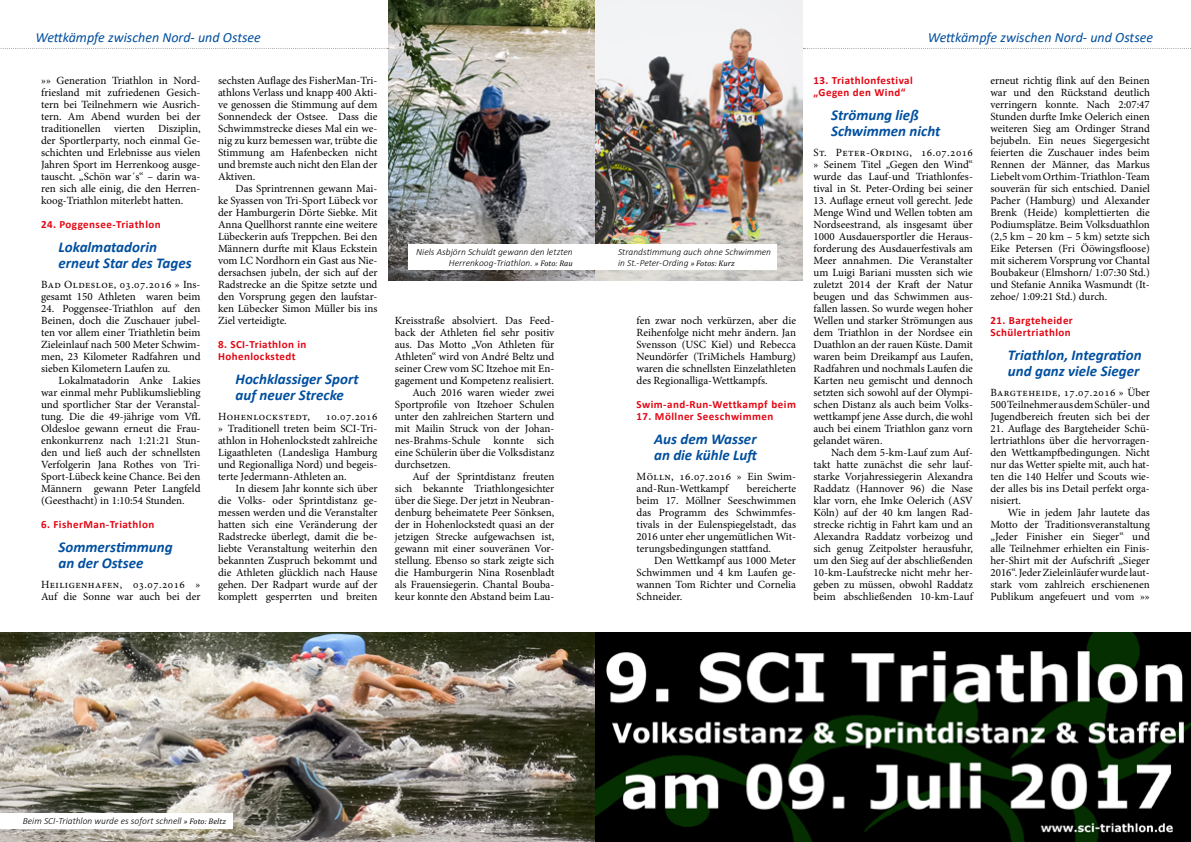
<style>
.page{position:relative;width:1191px;height:842px;background:#fff}
.page>*{position:absolute;margin:0;border:0;box-sizing:border-box;transform-origin:0 0}
.Artikel-Üschrift{font:italic 700 15px/16px "Calibri";color:#004f9f}
.t1{font:italic 14px "Calibri";color:#004f9f}
.fließ_mit_einzug{font:11px/12px "Minion Pro";color:#000;text-align:justify}
.fließ_ohne_einzug{font:11px/12px "Minion Pro";color:#000;text-align:justify}
.Artikel_-Kopfzeile_R{font:700 11px/12px "Calibri";letter-spacing:.04em;color:#e30613}
.fließ_ohne_einzug-2{font:11px/12px "Minion Pro";letter-spacing:.04em;color:#000}
.fließ_ohne_einzug-3{font:11px/12px "Minion Pro";letter-spacing:.035em;color:#000}
.fließ_ohne_einzug-4{font:700 11px "Calibri";letter-spacing:.04em;color:#e30613}
.Bildunterschrift{font:italic 300 9.5px/11px "Calibri";color:#000;text-align:right}
.s1{font-family:"Cambria";font-weight:400;font-size:8px}
</style>
<div class="page">
<img style="left:388px;top:0;width:415px;height:281px">
<div style="left:408px;top:244px;width:187px;height:25px;background:#fff"></div>
<img style="left:0;top:633px;width:1191px;height:209px">
<div style="left:0;top:813px;width:232px;height:15px;background:#fff"></div>
<div style="left:595px;top:244px;width:182px;height:25px;background:#fff"></div>
<svg style="left:0;top:48px;width:388px;height:1px"></svg>
<svg style="left:803px;top:48px;width:388px;height:1px"></svg>
<p class="t1" style="left:35px;top:28px;width:227px">Wettkämpfe zwischen Nord- und Ostsee</p>
<p class="t1" style="left:927px;top:28px;width:227px">Wettkämpfe zwischen Nord- und Ostsee</p>
<p class="fließ_ohne_einzug" style="left:41px;top:75px;width:161px">»» Generation Triathlon in Nord&shy;friesland mit zufriedenen Gesich&shy;tern bei Teilnehmern wie Ausrich&shy;tern. Am Abend wurden bei der traditionellen vierten Disziplin, der Sportlerparty, noch einmal Ge&shy;schichten und Erlebnisse aus vielen Jahren Sport im Herrenkoog ausge&shy;tauscht. „Schön war´s“ – darin wa&shy;ren sich alle einig, die den Herren&shy;koog-Triathlon miterlebt hatten.</p>
<p class="Artikel_-Kopfzeile_R" style="left:41px;top:218px;width:121px">24. Poggensee-Triathlon</p>
<p class="Artikel-Üschrift" style="left:59px;top:239px;width:135px">Lokalmatadorin erneut Star des Tages</p>
<p class="fließ_ohne_einzug-3" style="left:41px;top:279px;width:161px">Bad Oldesloe, 03.07.2016 » Ins&shy;gesamt 150 Athleten waren beim</p>
<p class="fließ_ohne_einzug" style="left:41px;top:303px;width:161px">24. Poggensee-Triathlon auf den Beinen, doch die Zuschauer jubel&shy;ten vor allem einer Triathletin beim Zieleinlauf nach 500 Meter Schwim&shy;men, 23 Kilometer Radfahren und sieben Kilometern Laufen zu.</p>
<p class="fließ_mit_einzug" style="left:41px;top:375px;width:161px;text-indent:17px">Lokalmatadorin Anke Lakies war einmal mehr Publikumsliebling und sportlicher Star der Veranstal&shy;tung. Die die 49-jährige vom VfL Oldesloe gewann erneut die Frau&shy;enkonkurrenz nach 1:21:21 Stun&shy;den und ließ auch der schnellsten Verfolgerin Jana Rothes von Tri-Sport-Lübeck keine Chance. Bei den Männern gewann Peter Langfeld (Geesthacht) in 1:10:54 Stunden.</p>
<p class="Artikel_-Kopfzeile_R" style="left:41px;top:518px;width:115px">6. FisherMan-Triathlon</p>
<p class="Artikel-Üschrift" style="left:59px;top:539px;width:116px">Sommerstimmung an der Ostsee</p>
<p class="fließ_ohne_einzug-2" style="left:41px;top:579px;width:161px">Heiligenhafen, 03.07.2016 »<br>Auf die Sonne war auch bei der</p>
<p class="fließ_ohne_einzug" style="left:218px;top:75px;width:161px">sechsten Auflage des FisherMan-Tri&shy;athlons Verlass und knapp 400 Akti&shy;ve genossen die Stimmung auf dem Sonnendeck der Ostsee. Dass die Schwimmstrecke dieses Mal ein we&shy;nig zu kurz bemessen war, trübte die Stimmung am Hafenbecken nicht und bremste auch nicht den Elan der Aktiven.</p>
<p class="fließ_mit_einzug" style="left:218px;top:183px;width:161px;text-indent:17px">Das Sprintrennen gewann Mai&shy;ke Syassen von Tri-Sport Lübeck vor der Hamburgerin Dörte Siebke. Mit Anna Quellhorst rannte eine weitere Lübeckerin aufs Treppchen. Bei den Männern durfte mit Klaus Eckstein vom LC Nordhorn ein Gast aus Nie&shy;dersachsen jubeln, der sich auf der Radstrecke an die Spitze setzte und den Vorsprung gegen den laufstar&shy;ken Lübecker Simon Müller bis ins Ziel verteidigte.</p>
<p class="Artikel_-Kopfzeile_R" style="left:218px;top:338px;width:90px">8. SCI-Triathlon in<br>Hohenlockstedt</p>
<p class="Artikel-Üschrift" style="left:235px;top:371px;width:125px">Hochklassiger Sport auf neuer Strecke</p>
<p class="fließ_ohne_einzug-2" style="left:218px;top:411px;width:93px">Hohenlockstedt,</p>
<p class="fließ_ohne_einzug" style="left:218px;top:411px;width:161px;text-indent:108px">10.07.2016 » Traditionell treten beim SCI-Tri&shy;athlon in Hohenlockstedt zahlreiche Ligaathleten (Landesliga Hamburg und Regionalliga Nord) und begeis&shy;terte Jedermann-Athleten an.</p>
<p class="fließ_mit_einzug" style="left:218px;top:483px;width:161px;text-indent:17px">In diesem Jahr konnte sich über die Volks- oder Sprintdistanz ge&shy;messen werden und die Veranstalter hatten sich eine Veränderung der Radstrecke überlegt, damit die be&shy;liebte Veranstaltung weiterhin den bekannten Zuspruch bekommt und die Athleten glücklich nach Hause gehen. Der Radpart wurde auf der komplett gesperrten und breiten</p>
<p class="Bildunterschrift" style="left:416px;top:246px;width:158px">Niels Asbjörn Schuldt gewann den letzten<br>Herrenkoog-Triathlon. <span class="s1">» Foto: Rau</span></p>
<p class="fließ_mit_einzug" style="left:395px;top:315px;width:161px">Kreisstraße absolviert. Das Feed&shy;back der Athleten fiel sehr positiv aus. Das Motto „Von Athleten für Athleten“ wird von André Beltz und seiner Crew vom SC Itzehoe mit En&shy;gagement und Kompetenz realisiert.</p>
<p class="fließ_mit_einzug" style="left:395px;top:387px;width:161px;text-indent:17px">Auch 2016 waren wieder zwei Sportprofile von Itzehoer Schulen unter den zahlreichen Startern und mit Mailin Struck von der Johan&shy;nes-Brahms-Schule konnte sich eine Schülerin über die Volksdistanz durchsetzen.</p>
<p class="fließ_mit_einzug" style="left:395px;top:471px;width:161px;text-indent:17px">Auf der Sprintdistanz freuten sich bekannte Triathlongesichter über die Siege. Der jetzt in Neubran&shy;denburg beheimatete Peer Sönksen, der in Hohenlockstedt quasi an der jetzigen Strecke aufgewachsen ist, gewann mit einer souveränen Vor&shy;stellung. Ebenso so stark zeigte sich die Hamburgerin Nina Rosenbladt als Frauensiegerin. Chantal Bouba&shy;keur konnte den Abstand beim Lau-</p>
<p class="Bildunterschrift" style="left:618px;top:246px;width:154px;text-align:left">Strandstimmung auch ohne Schwimmen in St.-Peter-Ording <span class="s1">» Fotos: Kurz</span></p>
<p class="fließ_mit_einzug" style="left:636px;top:315px;width:161px">fen zwar noch verkürzen, aber die Reihenfolge nicht mehr ändern. Jan Svensson (USC Kiel) und Rebecca Neundörfer (TriMichels Hamburg) waren die schnellsten Einzelathleten des Regionalliga-Wettkampfs.</p>
<p class="fließ_ohne_einzug-4" style="left:636px;top:397px;width:161px">Swim-and-Run-Wettkampf beim</p>
<p class="fließ_ohne_einzug-4" style="left:636px;top:409px;width:138px">17. Möllner Seeschwimmen</p>
<p class="Artikel-Üschrift" style="left:654px;top:431px;width:106px">Aus dem Wasser an die kühle Luft</p>
<p class="fließ_ohne_einzug" style="left:636px;top:471px;width:161px">Mölln, 16.07.2016 » Ein Swim&shy;and-Run-Wettkampf</p>
<p class="fließ_ohne_einzug" style="left:636px;top:483px;width:161px;text-indent:110px">bereicherte beim 17. Möllner Seeschwimmen das Programm des Schwimmfes&shy;tivals in der Eulenspiegelstadt, das 2016 unter eher ungemütlichen Wit&shy;terungsbedingungen stattfand.</p>
<p class="fließ_mit_einzug" style="left:636px;top:555px;width:161px;text-indent:17px">Den Wettkampf aus 1000 Meter Schwimmen und 4 km Laufen ge&shy;wannen Tom Richter und Cornelia Schneider.</p>
<p class="Artikel_-Kopfzeile_R" style="left:813px;top:74px;width:101px">13. Triathlonfestival „Gegen den Wind“</p>
<p class="Artikel-Üschrift" style="left:831px;top:107px;width:111px">Strömung ließ<br>Schwimmen nicht</p>
<p class="fließ_ohne_einzug" style="left:813px;top:147px;width:161px">St. Peter-Ording, 16.07.2016 » Seinem Titel „Gegen den Wind“ wurde das Lauf-und Triathlonfes&shy;tival in St. Peter-Ording bei seiner</p>
<p class="fließ_ohne_einzug" style="left:813px;top:195px;width:161px">13. Auflage erneut voll gerecht. Jede Menge Wind und Wellen tobten am Nordseestrand, als insgesamt über 1000 Ausdauersportler die Heraus&shy;forderung des Ausdauerfestivals am Meer annahmen. Die Veranstalter um Luigi Bariani mussten sich wie zuletzt 2014 der Kraft der Natur beugen und das Schwimmen aus&shy;fallen lassen. So wurde wegen hoher Wellen und starker Strömungen aus dem Triathlon in der Nordsee ein Duathlon an der rauen Küste. Damit waren beim Dreikampf aus Laufen, Radfahren und nochmals Laufen die Karten neu gemischt und dennoch setzten sich sowohl auf der Olympi&shy;schen Distanz als auch beim Volks&shy;wettkampf jene Asse durch, die wohl auch bei einem Triathlon ganz vorn gelandet wären.</p>
<p class="fließ_mit_einzug" style="left:813px;top:447px;width:161px;text-indent:17px">Nach dem 5-km-Lauf zum Auf&shy;takt hatte zunächst die sehr lauf&shy;starke Vorjahressiegerin Alexandra Raddatz (Hannover 96) die Nase klar vorn, ehe Imke Oelerich (ASV Köln) auf der 40 km langen Rad&shy;strecke richtig in Fahrt kam und an Alexandra Raddatz vorbeizog und sich genug Zeitpolster herausfuhr, um den Sieg auf der abschließenden 10-km-Laufstrecke nicht mehr her&shy;geben zu müssen, obwohl Raddatz beim abschließenden 10-km-Lauf</p>
<p class="fließ_mit_einzug" style="left:990px;top:75px;width:161px">erneut richtig flink auf den Beinen war und den Rückstand deutlich verringern konnte. Nach 2:07:47<br>Stunden durfte Imke Oelerich einen weiteren Sieg am Ordinger Strand bejubeln. Ein neues Siegergesicht feierten die Zuschauer indes beim Rennen der Männer, das Markus Liebelt vom Orthim-Triathlon-Team souverän für sich entschied. Daniel Pacher (Hamburg) und Alexander Brenk (Heide) komplettierten die Podiumsplätze. Beim Volksduathlon (2,5 km – 20 km – 5 km) setzte sich Eike Petersen (Fri Ööwingsfloose) mit sicherem Vorsprung vor Chantal Boubakeur (Elmshorn/ 1:07:30 Std.) und Stefanie Annika Wasmundt (It&shy;zehoe/ 1:09:21 Std.) durch.</p>
<p class="Artikel_-Kopfzeile_R" style="left:990px;top:314px;width:84px">21. Bargteheider<br>Schülertriathlon</p>
<p class="Artikel-Üschrift" style="left:1008px;top:347px;width:135px">Triathlon, Integration und ganz viele Sieger</p>
<p class="fließ_ohne_einzug" style="left:990px;top:387px;width:161px">Bargteheide, 17.07.2016 » Über 500 Teilnehmer aus dem Schüler- und Jugendbereich freuten sich bei der</p>
<p class="fließ_ohne_einzug" style="left:990px;top:423px;width:161px">21. Auflage des Bargteheider Schü&shy;lertriathlons über die hervorragen&shy;den Wettkampfbedingungen. Nicht nur das Wetter spielte mit, auch hat&shy;ten die 140 Helfer und Scouts wie&shy;der alles bis ins Detail perfekt orga&shy;nisiert.</p>
<p class="fließ_mit_einzug" style="left:990px;top:507px;width:161px;text-indent:17px">Wie in jedem Jahr lautete das Motto der Traditionsveranstaltung „Jeder Finisher ein Sieger“ und alle Teilnehmer erhielten ein Finis&shy;her-Shirt mit der Aufschrift „Sieger 2016“. Jeder Zieleinläufer wurde laut&shy;stark vom zahlreich erschienenen Publikum angefeuert und vom »»</p>
<p class="Bildunterschrift" style="left:23px;top:815px;width:205px">Beim SCI-Triathlon wurde es sofort schnell <span class="s1">» Foto: Beltz</span></p>
</div>
